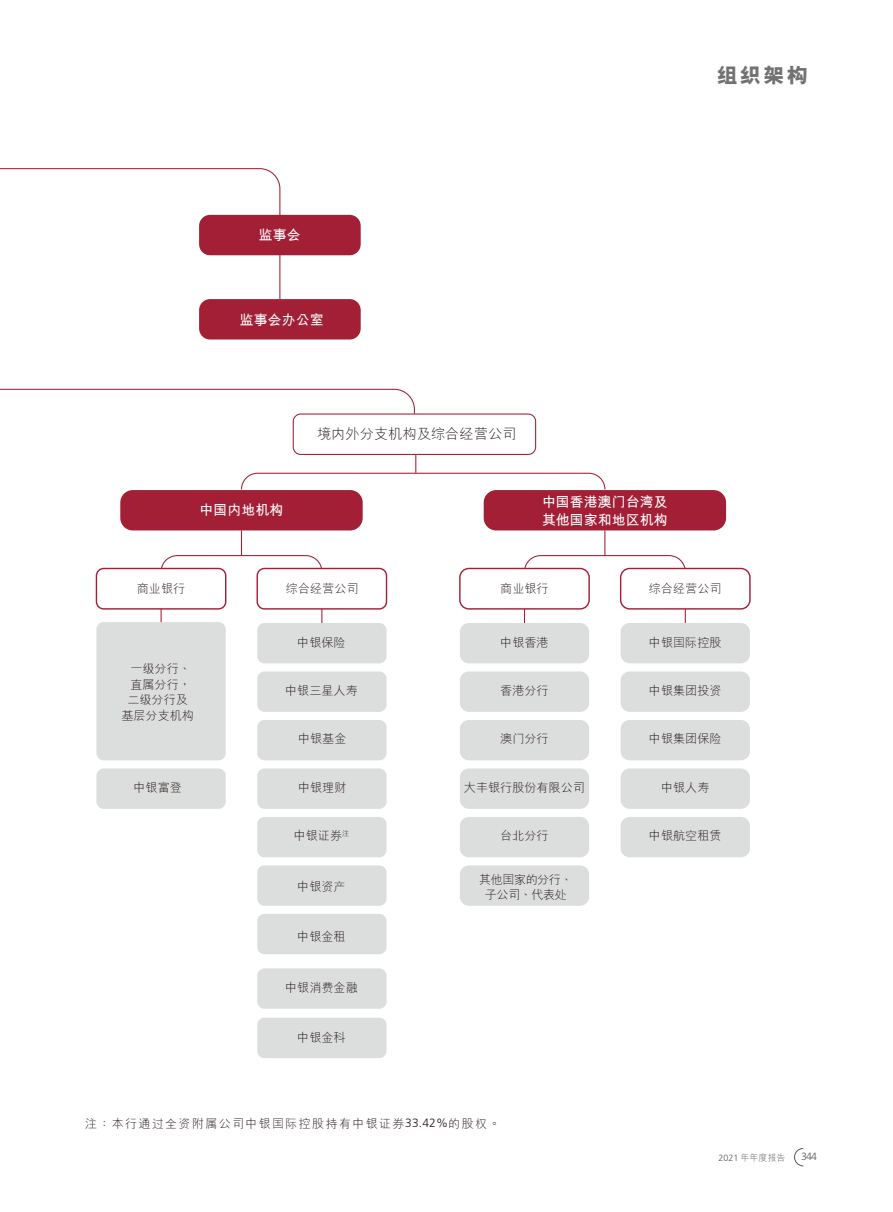
<style>
.page{position:relative;width:893px;height:1212px;background:#fff}
.page>*{position:absolute;margin:0;border:0;box-sizing:border-box;transform-origin:0 0}
.t1{font:800 21px "M Hei HKS";color:#727272}
.t2{font:300 14.25px "M Hei HKS";color:#231916}
.t3{font:700 13.95px/17.1px "M Hei HKS";color:#fff}
.t4{font:300 12.15px/15.6px "M Hei HKS";color:#231916;text-align:center}
.t5{font:300 12.15px/15.6px "M Hei HKS";letter-spacing:-.04em;color:#231916;text-align:center}
.t6{font:300 12px "M Hei HKS";letter-spacing:.115em;color:#231916}
.t7{font:300 10.5px "Frutiger";color:#595857}
.t8{font:300 9px "M Hei HKS";color:#595857}
.s1{font-family:"Frutiger"}
</style>
<div class="page">
<svg style="left:794px;top:1148px;width:10px;height:18px"></svg>
<svg style="left:0;top:168px;width:281px;height:55px"></svg>
<svg style="left:0;top:388px;width:415px;height:33px"></svg>
<svg style="left:160px;top:530px;width:163px;height:62px"></svg>
<svg style="left:523px;top:530px;width:163px;height:62px"></svg>
<svg style="left:241px;top:454px;width:365px;height:36px"></svg>
<hr style="left:279px;top:231px;width:1px;height:68px;background:#a21f36">
<div style="left:199px;top:215px;width:162px;height:40px;background:#a21f36;border-radius:11px"></div>
<div style="left:199px;top:299px;width:162px;height:40px;background:#a21f36;border-radius:11px"></div>
<div style="left:293px;top:413px;width:243px;height:42px;border:1px solid #a21f36;border-radius:7px"></div>
<hr style="left:321px;top:597px;width:1px;height:40px;background:#a21f36">
<hr style="left:161px;top:597px;width:1px;height:40px;background:#a21f36">
<hr style="left:685px;top:597px;width:1px;height:40px;background:#a21f36">
<hr style="left:524px;top:597px;width:1px;height:40px;background:#a21f36">
<div style="left:96px;top:568px;width:130px;height:41px;background:#fff;border-radius:7px"></div>
<div style="left:96px;top:568px;width:130px;height:42px;border:1px solid #a21f36;border-radius:7px"></div>
<div style="left:621px;top:568px;width:129px;height:41px;background:#fff;border-radius:9px"></div>
<div style="left:620px;top:568px;width:131px;height:42px;border:1px solid #a21f36;border-radius:9px"></div>
<div style="left:460px;top:568px;width:129px;height:41px;background:#fff;border-radius:9px"></div>
<div style="left:459px;top:568px;width:131px;height:42px;border:1px solid #a21f36;border-radius:9px"></div>
<div style="left:257px;top:568px;width:129px;height:41px;background:#fff;border-radius:7px"></div>
<div style="left:257px;top:568px;width:130px;height:42px;border:1px solid #a21f36;border-radius:7px"></div>
<div style="left:96px;top:768px;width:130px;height:41px;background:#dcdddd;border-radius:7px"></div>
<div style="left:96px;top:622px;width:130px;height:138px;background:#dcdddd;border-radius:7px"></div>
<div style="left:621px;top:623px;width:129px;height:40px;background:#dcdddd;border-radius:9px"></div>
<div style="left:621px;top:671px;width:129px;height:41px;background:#dcdddd;border-radius:9px"></div>
<div style="left:621px;top:720px;width:129px;height:40px;background:#dcdddd;border-radius:9px"></div>
<div style="left:621px;top:768px;width:129px;height:41px;background:#dcdddd;border-radius:9px"></div>
<div style="left:621px;top:817px;width:129px;height:40px;background:#dcdddd;border-radius:9px"></div>
<div style="left:460px;top:623px;width:129px;height:40px;background:#dcdddd;border-radius:9px"></div>
<div style="left:460px;top:671px;width:129px;height:41px;background:#dcdddd;border-radius:9px"></div>
<div style="left:460px;top:720px;width:129px;height:40px;background:#dcdddd;border-radius:9px"></div>
<div style="left:460px;top:768px;width:129px;height:41px;background:#dcdddd;border-radius:9px"></div>
<div style="left:460px;top:817px;width:129px;height:40px;background:#dcdddd;border-radius:9px"></div>
<div style="left:460px;top:865px;width:129px;height:41px;background:#dcdddd;border-radius:9px"></div>
<div style="left:257px;top:623px;width:129px;height:40px;background:#dcdddd;border-radius:7px"></div>
<div style="left:257px;top:671px;width:129px;height:41px;background:#dcdddd;border-radius:7px"></div>
<div style="left:257px;top:720px;width:129px;height:40px;background:#dcdddd;border-radius:7px"></div>
<div style="left:257px;top:768px;width:129px;height:41px;background:#dcdddd;border-radius:7px"></div>
<div style="left:257px;top:817px;width:129px;height:40px;background:#dcdddd;border-radius:7px"></div>
<div style="left:257px;top:865px;width:129px;height:41px;background:#dcdddd;border-radius:7px"></div>
<div style="left:257px;top:914px;width:129px;height:40px;background:#dcdddd;border-radius:7px"></div>
<div style="left:257px;top:968px;width:129px;height:41px;background:#dcdddd;border-radius:7px"></div>
<div style="left:257px;top:1018px;width:129px;height:40px;background:#dcdddd;border-radius:7px"></div>
<div style="left:120px;top:490px;width:243px;height:40px;background:#a21f36;border-radius:12px"></div>
<div style="left:484px;top:490px;width:242px;height:40px;background:#a21f36;border-radius:12px"></div>
<h1 class="t1" style="left:717px;top:61px;width:93px">組織架構</h1>
<p class="t3" style="left:259px;top:226px;width:43px">監事會</p>
<p class="t3" style="left:240px;top:310px;width:85px">監事會辦公室</p>
<p class="t2" style="left:317px;top:423px;width:201px">境內外分支機構及綜合經營公司</p>
<p class="t3" style="left:200px;top:500px;width:85px">中國內地機構</p>
<p class="t3" style="left:542px;top:493px;width:127px">中國香港澳門台灣及其他國家和地區機構</p>
<p class="t4" style="left:137px;top:581px;width:50px">商業銀行</p>
<p class="t4" style="left:121px;top:660px;width:74px">一級分行、直屬分行，二級分行及基層分支機構</p>
<p class="t4" style="left:133px;top:779px;width:50px">中銀富登</p>
<p class="t4" style="left:286px;top:581px;width:74px">綜合經營公司</p>
<p class="t4" style="left:297px;top:635px;width:50px">中銀保險</p>
<p class="t4" style="left:285px;top:682px;width:74px">中銀三星人壽</p>
<p class="t4" style="left:298px;top:731px;width:50px">中銀基金</p>
<p class="t4" style="left:298px;top:779px;width:50px">中銀理財</p>
<p class="t4" style="left:294px;top:827px;width:57px">中銀證券<sup>註</sup></p>
<p class="t4" style="left:297px;top:878px;width:50px">中銀資產</p>
<p class="t4" style="left:297px;top:928px;width:50px">中銀金租</p>
<p class="t4" style="left:285px;top:980px;width:74px">中銀消費金融</p>
<p class="t4" style="left:297px;top:1029px;width:50px">中銀金科</p>
<p class="t4" style="left:500px;top:581px;width:50px">商業銀行</p>
<p class="t4" style="left:649px;top:581px;width:74px">綜合經營公司</p>
<p class="t4" style="left:500px;top:634px;width:50px">中銀香港</p>
<p class="t4" style="left:649px;top:634px;width:74px">中銀國際控股</p>
<p class="t4" style="left:649px;top:682px;width:74px">中銀集團投資</p>
<p class="t4" style="left:649px;top:731px;width:74px">中銀集團保險</p>
<p class="t4" style="left:661px;top:779px;width:50px">中銀人壽</p>
<p class="t4" style="left:649px;top:827px;width:74px">中銀航空租賃</p>
<p class="t4" style="left:500px;top:682px;width:50px">香港分行</p>
<p class="t4" style="left:500px;top:731px;width:50px">澳門分行</p>
<p class="t4" style="left:464px;top:779px;width:123px">大豐銀行股份有限公司</p>
<p class="t4" style="left:500px;top:827px;width:50px">台北分行</p>
<p class="t5" style="left:479px;top:871px;width:95px">其他國家的分行、子公司、代表處</p>
<p class="t6" style="left:85px;top:1115px;width:417px">註：本行通過全資附屬公司中銀國際控股持有中銀證券<span class="s1">33.42%</span>的股權。</p>
<p class="t8" style="left:718px;top:1151px;width:69px"><span class="s1">2021</span> 年年度報告</p>
<p class="t7" style="left:801px;top:1150px;width:17px">344</p>
</div>
